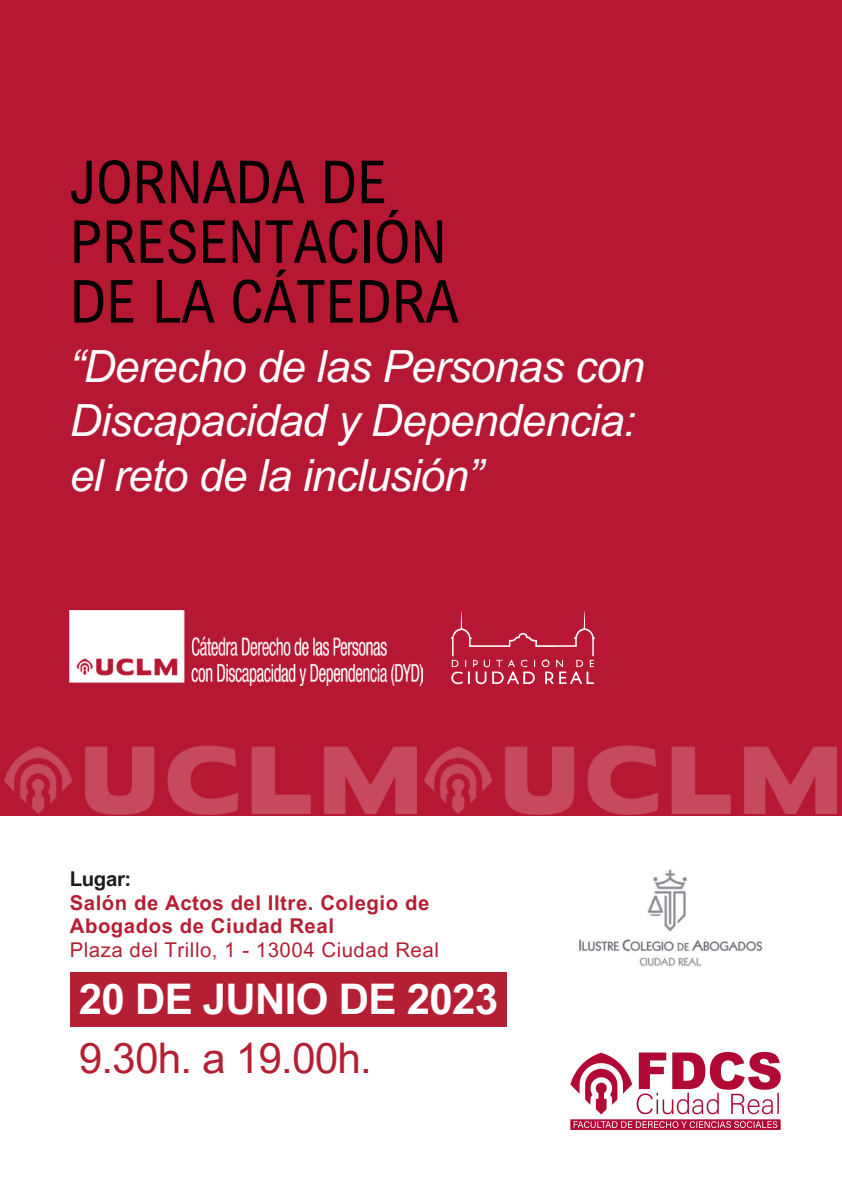
<style>
.page{position:relative;width:842px;height:1191px;background:#fff}
.page>*{position:absolute;margin:0;border:0;box-sizing:border-box;transform-origin:0 0}
.t1{font:59.1px/59.7px "Arial Nova Cond";color:#000}
.t2{font:italic 44.4px/54.3px "Arial MT Pro";letter-spacing:-.02em;color:#fff}
.t3{font:700 42.1px "Arial MT Pro";letter-spacing:-.02em;color:#fff}
.t4{font:42.1px "Arial MT Pro";letter-spacing:-.02em;color:#b51f34}
.t5{font:700 20.4px/23.4px "Arial MT Pro";letter-spacing:.025em;color:#b51f34}
.t6{font:20.4px "Arial MT Pro";letter-spacing:.025em;color:#b51f34}
.t7{font:700 20.4px "Arial MT Pro";letter-spacing:-.02em;color:#1c1c1a}
</style>
<div class="page">
<div style="left:0;top:0;width:842px;height:815px;background:#b61733"></div>
<img style="left:0;top:743px;width:840px;height:72px">
<img style="left:70px;top:610px;width:353px;height:75px">
<svg style="left:451px;top:611px;width:144px;height:73px;background:#bd2e47"></svg>
<div style="left:70px;top:972px;width:437px;height:54px;background:#b51f34"></div>
<img style="left:570px;top:1052px;width:211px;height:78px">
<img style="left:578px;top:869px;width:185px;height:98px">
<p class="t1" style="left:70px;top:151px;width:378px">JORNADA DE<br>PRESENTACIÓN</p>
<p class="t1" style="left:70px;top:270px;width:390px">DE LA CÁTEDRA</p>
<p class="t2" style="left:70px;top:345px;width:577px">“Derecho de las Personas con<br>Discapacidad y Dependencia:</p>
<p class="t2" style="left:70px;top:453px;width:415px">el reto de la inclusión”</p>
<p class="t7" style="left:70px;top:870px;width:63px">Lugar:</p>
<p class="t5" style="left:70px;top:893px;width:361px">Salón de Actos del Iltre. Colegio de<br>Abogados de Ciudad Real</p>
<p class="t6" style="left:70px;top:941px;width:371px">Plaza del Trillo, 1 - 13004 Ciudad Real</p>
<p class="t3" style="left:79px;top:983px;width:421px">20 DE JUNIO DE 2023</p>
<p class="t4" style="left:79px;top:1041px;width:295px">9.30h. a 19.00h.</p>
</div>
